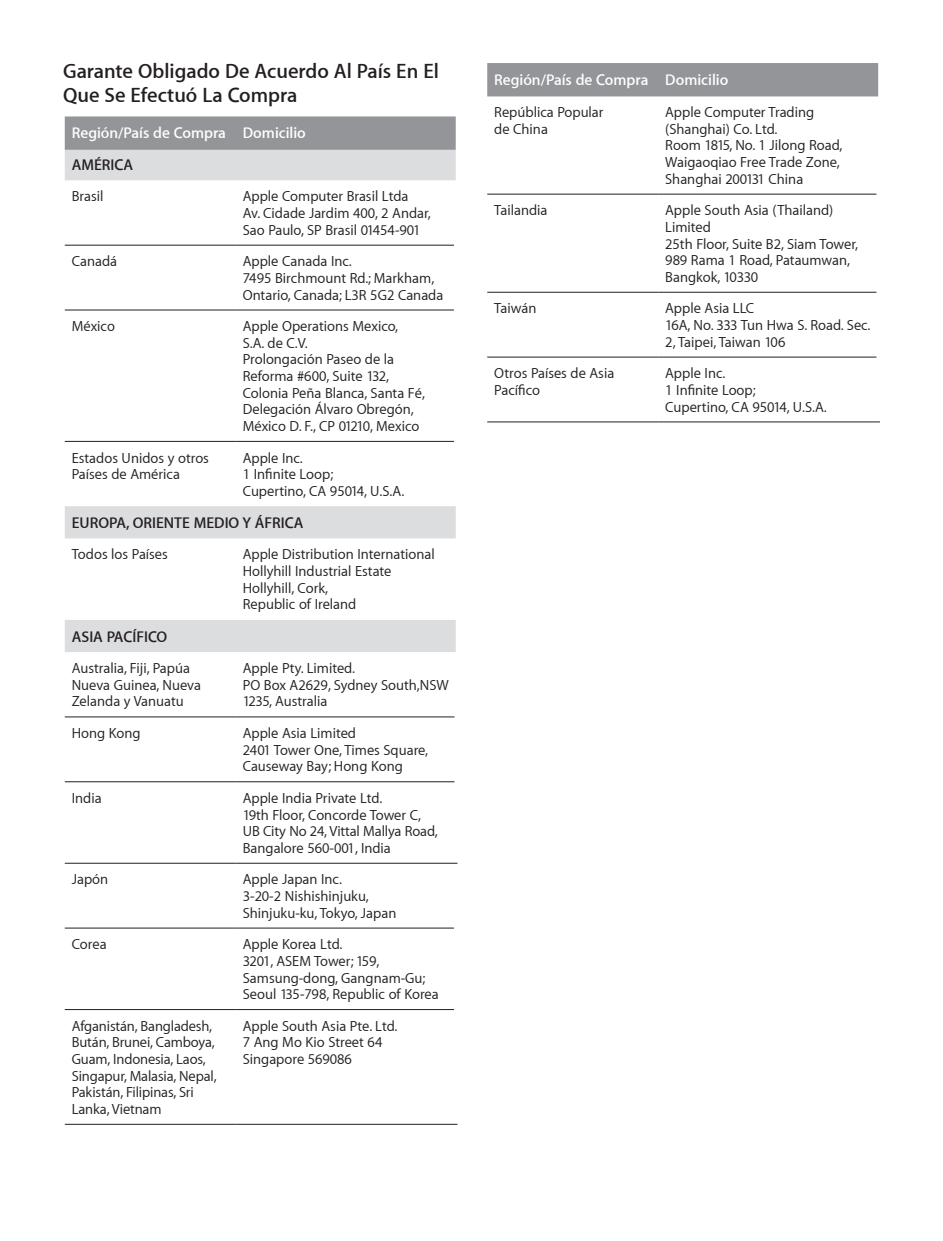
<style>
.page{position:relative;width:943px;height:1241px;background:#fff}
.page>*{position:absolute;margin:0;border:0;box-sizing:border-box;transform-origin:0 0}
.t1{font:600 21px/24.5px "Myriad Set";color:#231f20}
.t2{font:600 15.75px "Myriad Set";color:#fff}
.t3{font:600 15.75px "Myriad Set";color:#231f20}
.t4{font:14.7px/16.8px "Myriad Set Text";color:#231f20}
</style>
<div class="page">
<div style="left:487px;top:63px;width:391px;height:33px;background:#939598"></div>
<hr style="left:487px;top:356px;width:171px;height:1px;background:#231f20">
<hr style="left:658px;top:356px;width:218px;height:1px;background:#231f20">
<hr style="left:487px;top:421px;width:171px;height:1px;background:#231f20">
<hr style="left:658px;top:421px;width:222px;height:1px;background:#231f20">
<hr style="left:487px;top:193px;width:171px;height:2px;background:#231f20">
<hr style="left:658px;top:193px;width:218px;height:2px;background:#231f20">
<hr style="left:487px;top:291px;width:171px;height:2px;background:#231f20">
<hr style="left:658px;top:291px;width:218px;height:2px;background:#231f20">
<div style="left:65px;top:116px;width:391px;height:34px;background:#939598"></div>
<svg style="left:65px;top:150px;width:391px;height:502px"></svg>
<hr style="left:65px;top:716px;width:171px;height:1px;background:#231f20">
<hr style="left:236px;top:716px;width:218px;height:1px;background:#231f20">
<hr style="left:65px;top:781px;width:171px;height:1px;background:#231f20">
<hr style="left:236px;top:781px;width:218px;height:1px;background:#231f20">
<hr style="left:65px;top:862px;width:171px;height:1px;background:#231f20">
<hr style="left:236px;top:862px;width:221px;height:1px;background:#231f20">
<hr style="left:65px;top:927px;width:171px;height:1px;background:#231f20">
<hr style="left:236px;top:927px;width:218px;height:1px;background:#231f20">
<hr style="left:65px;top:1008px;width:171px;height:1px;background:#231f20">
<hr style="left:236px;top:1008px;width:218px;height:1px;background:#231f20">
<hr style="left:65px;top:1123px;width:171px;height:1px;background:#231f20">
<hr style="left:236px;top:1123px;width:221px;height:1px;background:#231f20">
<hr style="left:65px;top:441px;width:171px;height:1px;background:#231f20">
<hr style="left:236px;top:441px;width:218px;height:1px;background:#231f20">
<hr style="left:65px;top:309px;width:171px;height:1px;background:#231f20">
<hr style="left:236px;top:309px;width:218px;height:1px;background:#231f20">
<hr style="left:65px;top:244px;width:171px;height:2px;background:#231f20">
<hr style="left:236px;top:244px;width:218px;height:2px;background:#231f20">
<h1 class="t1" style="left:63px;top:58px;width:377px">Garante Obligado De Acuerdo Al País En El<br>Que Se Efectuó La Compra</h1>
<p class="t2" style="left:72px;top:123px;width:236px">Región/País de Compra Domicilio</p>
<p class="t3" style="left:72px;top:155px;width:63px">AMÉRICA</p>
<p class="t4" style="left:72px;top:188px;width:33px">Brasil</p>
<p class="t4" style="left:243px;top:188px;width:190px">Apple Computer Brasil Ltda<br>Av. Cidade Jardim 400, 2 Andar,<br>Sao Paulo, SP Brasil 01454-901</p>
<p class="t4" style="left:72px;top:252px;width:47px">Canadá</p>
<p class="t4" style="left:243px;top:252px;width:202px">Apple Canada Inc.<br>7495 Birchmount Rd.; Markham,<br>Ontario, Canada; L3R 5G2 Canada</p>
<p class="t4" style="left:72px;top:317px;width:45px">México</p>
<p class="t4" style="left:243px;top:317px;width:184px">Apple Operations Mexico,<br>S.A. de C.V.<br>Prolongación Paseo de la<br>Reforma #600, Suite 132,<br>Colonia Peña Blanca, Santa Fé,<br>Delegación Álvaro Obregón,<br>México D. F., CP 01210, Mexico</p>
<p class="t4" style="left:72px;top:449px;width:139px">Estados Unidos y otros<br>Países de América</p>
<p class="t4" style="left:243px;top:449px;width:163px">Apple Inc.<br>1 Infinite Loop;<br>Cupertino, CA 95014, U.S.A.</p>
<p class="t3" style="left:72px;top:512px;width:233px">EUROPA, ORIENTE MEDIO Y ÁFRICA</p>
<p class="t4" style="left:72px;top:546px;width:98px">Todos los Países</p>
<p class="t4" style="left:243px;top:546px;width:193px">Apple Distribution International<br>Hollyhill Industrial Estate<br>Hollyhill, Cork,<br>Republic of Ireland</p>
<p class="t3" style="left:72px;top:626px;width:97px">ASIA PACÍFICO</p>
<p class="t4" style="left:72px;top:659px;width:131px">Australia, Fiji, Papúa<br>Nueva Guinea, Nueva<br>Zelanda y Vanuatu</p>
<p class="t4" style="left:243px;top:659px;width:207px">Apple Pty. Limited.<br>PO Box A2629, Sydney South,NSW<br>1235, Australia</p>
<p class="t4" style="left:72px;top:724px;width:70px">Hong Kong</p>
<p class="t4" style="left:243px;top:724px;width:187px">Apple Asia Limited<br>2401 Tower One, Times Square,<br>Causeway Bay; Hong Kong</p>
<p class="t4" style="left:72px;top:789px;width:31px">India</p>
<p class="t4" style="left:243px;top:789px;width:196px">Apple India Private Ltd.<br>19th Floor, Concorde Tower C,<br>UB City No 24, Vittal Mallya Road,<br>Bangalore 560-001, India</p>
<p class="t4" style="left:72px;top:870px;width:38px">Japón</p>
<p class="t4" style="left:243px;top:870px;width:155px">Apple Japan Inc.<br>3-20-2 Nishishinjuku,<br>Shinjuku-ku, Tokyo, Japan</p>
<p class="t4" style="left:72px;top:935px;width:36px">Corea</p>
<p class="t4" style="left:243px;top:935px;width:197px">Apple Korea Ltd.<br>3201, ASEM Tower; 159,<br>Samsung-dong, Gangnam-Gu;<br>Seoul 135-798, Republic of Korea</p>
<p class="t4" style="left:72px;top:1016px;width:146px">Afganistán, Bangladesh,<br>Bután, Brunei, Camboya,<br>Guam, Indonesia, Laos,<br>Singapur, Malasia, Nepal,<br>Pakistán, Filipinas, Sri<br>Lanka, Vietnam</p>
<p class="t4" style="left:243px;top:1016px;width:156px">Apple South Asia Pte. Ltd.<br>7 Ang Mo Kio Street 64<br>Singapore 569086</p>
<p class="t2" style="left:494px;top:70px;width:236px">Región/País de Compra Domicilio</p>
<p class="t4" style="left:494px;top:103px;width:111px">República Popular de China</p>
<p class="t4" style="left:665px;top:103px;width:179px">Apple Computer Trading (Shanghai) Co. Ltd.<br>Room 1815, No. 1 Jilong Road,<br>Waigaoqiao Free Trade Zone,<br>Shanghai 200131 China</p>
<p class="t4" style="left:494px;top:201px;width:55px">Tailandia</p>
<p class="t4" style="left:665px;top:201px;width:194px">Apple South Asia (Thailand)<br>Limited<br>25th Floor, Suite B2, Siam Tower,<br>989 Rama 1 Road, Pataumwan,<br>Bangkok, 10330</p>
<p class="t4" style="left:494px;top:300px;width:44px">Taiwán</p>
<p class="t4" style="left:665px;top:300px;width:207px">Apple Asia LLC<br>16A, No. 333 Tun Hwa S. Road. Sec.<br>2, Taipei, Taiwan 106</p>
<p class="t4" style="left:494px;top:364px;width:121px">Otros Países de Asia<br>Pacífico</p>
<p class="t4" style="left:665px;top:364px;width:163px">Apple Inc.<br>1 Infinite Loop;<br>Cupertino, CA 95014, U.S.A.</p>
</div>
